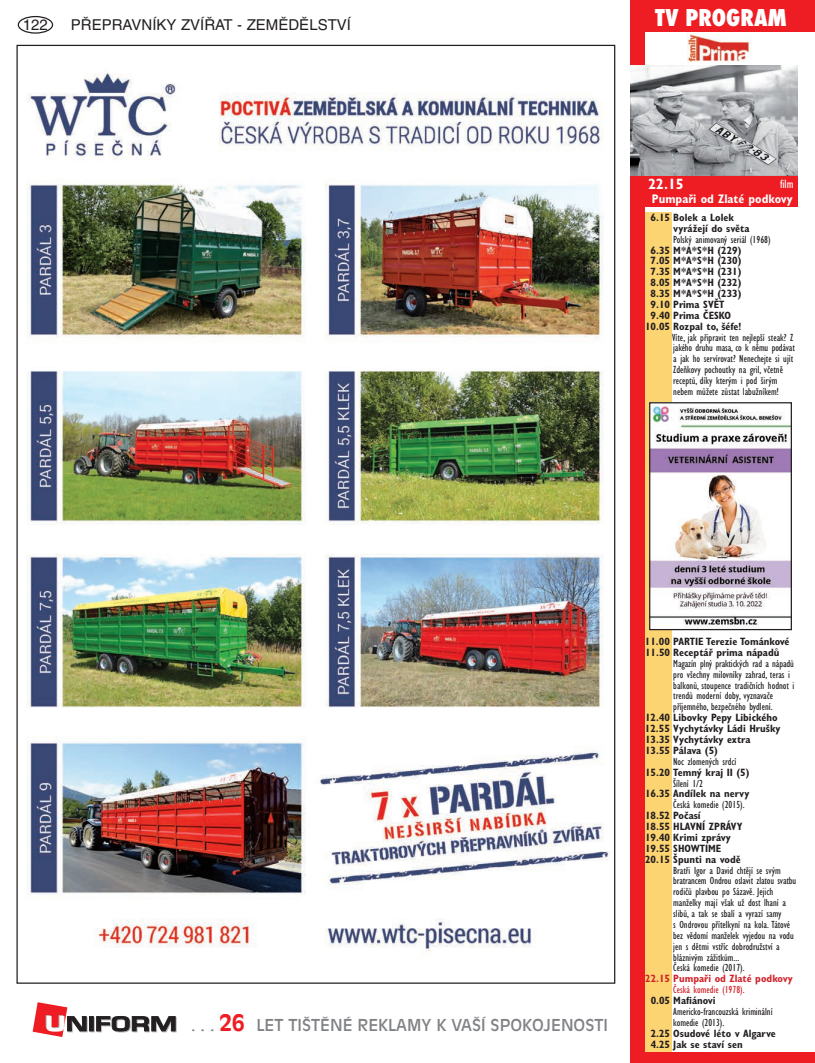
<style>
.page{position:relative;width:815px;height:1063px;background:#fff}
.page>*{position:absolute;margin:0;border:0;box-sizing:border-box;transform-origin:0 0}
.t1{font:800 condensed 22.5px "Futura";color:#fff}
.t2{font:16.25px "Antique Olive CE";color:#808285}
.t3{font:15px "Helvetica CE";color:#231f20}
.t4{font:700 condensed 15px "Gill Sans CE";color:#fff}
.t5{font:700 condensed 12.5px "Gill Sans CE";color:#fff}
.t6{font:condensed 12.5px "Gill Sans CE";color:#fff}
.t7{font:condensed 10.62px/10.9px "Gill Sans CE";color:#231f20}
.t8{font:700 condensed 10.62px/10.9px "Gill Sans CE";color:#231f20}
.t9{font:700 condensed 10.62px "Gill Sans CE";color:#d1232a}
.t10{font:condensed 10.62px "Gill Sans CE";color:#d1232a}
.s1{font-weight:700;font-size:22.5px;color:#ee1d23}
</style>
<div class="page">
<div style="left:18px;top:16px;width:35px;height:18px;border:1px solid #231f20;border-radius:50%"></div>
<svg style="left:90px;top:1017px;width:5px;height:15px"></svg>
<svg style="left:89px;top:1016px;width:5px;height:15px"></svg>
<svg style="left:96px;top:1016px;width:81px;height:16px"></svg>
<svg style="left:33px;top:1002px;width:55px;height:35px"></svg>
<div style="left:631px;top:0;width:184px;height:32px;background:#ee1d23"></div>
<div style="left:631px;top:175px;width:166px;height:32px;background:#ee1d23"></div>
<img style="left:687px;top:33px;width:63px;height:29px">
<div style="left:631px;top:0;width:14px;height:1063px;background:#ee1d23"></div>
<div style="left:631px;top:1052px;width:184px;height:11px;background:#ee1d23"></div>
<div style="left:645px;top:213px;width:26px;height:839px;background:#fdd472"></div>
<img style="left:631px;top:66px;width:166px;height:109px">
<img style="left:26px;top:72px;width:587px;height:885px">
<img style="left:651px;top:404px;width:139px;height:224px">
<div style="left:649px;top:402px;width:143px;height:228px;border:1px solid #231f20"></div>
<h3 class="t3" style="left:23px;top:16px;width:27px">122</h3>
<h3 class="t3" style="left:71px;top:16px;width:282px">PŘEPRAVNÍKY ZVÍŘAT - ZEMĚDĚLSTVÍ</h3>
<h1 class="t1" style="left:655px;top:2px;width:133px">TV PROGRAM</h1>
<h3 class="t4" style="left:648px;top:175px;width:37px">22.15</h3>
<p class="t5" style="left:652px;top:191px;width:142px">Pumpaři od Zlaté podkovy</p>
<p class="t6" style="left:780px;top:176px;width:15px">film</p>
<p class="t8" style="left:673px;top:212px;width:78px;text-indent:-23px">6.15 Bolek a Lolek vyrážejí do světa</p>
<p class="t7" style="left:673px;top:234px;width:99px">Polský animovaný seriál (1968)</p>
<p class="t8" style="left:651px;top:245px;width:92px">6.35 M*A*S*H (229)</p>
<p class="t8" style="left:651px;top:255px;width:92px">7.05 M*A*S*H (230)</p>
<p class="t8" style="left:651px;top:266px;width:92px">7.35 M*A*S*H (231)</p>
<p class="t8" style="left:651px;top:277px;width:92px">8.05 M*A*S*H (232)</p>
<p class="t8" style="left:651px;top:288px;width:92px">8.35 M*A*S*H (233)</p>
<p class="t8" style="left:651px;top:299px;width:75px">9.10 Prima SVĚT</p>
<p class="t8" style="left:651px;top:310px;width:82px">9.40 Prima ČESKO</p>
<p class="t8" style="left:645px;top:321px;width:98px">10.05 Rozpal to, šéfe!</p>
<p class="t7" style="left:672px;top:332px;width:124px">Víte, jak připravit ten nejlepší steak? Z jakého druhu masa, co k němu podávat a jak ho servírovat? Nenechejte si ujít Zdeňkovy pochoutky na gril, včetně receptů, díky kterým i pod širým nebem můžete zůstat labužníkem!</p>
<h2 class="t2" style="left:191px;top:1016px;width:418px">. . . <span class="s1">26</span> LET TIŠTĚNÉ REKLAMY K VAŠÍ SPOKOJENOSTI</h2>
<p class="t8" style="left:645px;top:636px;width:146px">11.00 PARTIE Terezie Tománkové<br>11.50 Receptář prima nápadů</p>
<p class="t7" style="left:673px;top:658px;width:123px">Magazín plný praktických rad a nápadů pro všechny milovníky zahrad, teras i balkonů, stoupence tradičních hodnot i trendů moderní doby, vyznavače příjemného, bezpečného bydlení.</p>
<p class="t8" style="left:645px;top:712px;width:137px">12.40 Libovky Pepy Libického<br>12.55 Vychytávky Ládi Hrušky<br>13.35 Vychytávky extra<br>13.55 Pálava (5)</p>
<p class="t7" style="left:673px;top:756px;width:65px">Noc zlomených srdcí</p>
<p class="t8" style="left:645px;top:767px;width:106px">15.20 Temný kraj II (5)</p>
<p class="t7" style="left:673px;top:778px;width:31px">Šílení 1/2</p>
<p class="t8" style="left:645px;top:788px;width:106px">16.35 Andílek na nervy</p>
<p class="t7" style="left:673px;top:799px;width:73px">Česká komedie (2015).</p>
<p class="t8" style="left:645px;top:810px;width:99px">18.52 Počasí<br>18.55 HLAVNÍ ZPRÁVY<br>19.40 Krimi zprávy<br>19.55 SHOWTIME<br>20.15 Špunti na vodě</p>
<p class="t7" style="left:673px;top:865px;width:125px">Bratři Igor a David chtějí se svým bratrancem Ondrou oslavit zlatou svatbu rodičů plavbou po Sázavě. Jejich manželky mají však už dost lhaní a slibů, a tak se sbalí a vyrazí samy<br>s Ondrovou přítelkyní na kola. Tátové bez vědomí manželek vyjedou na vodu jen s dětmi vstříc dobrodružství a bláznivým zážitkům...<br>Česká komedie (2017).</p>
<p class="t9" style="left:645px;top:972px;width:149px">22.15 Pumpaři od Zlaté podkovy</p>
<p class="t10" style="left:673px;top:983px;width:73px">Česká komedie (1978).</p>
<p class="t8" style="left:651px;top:995px;width:67px">0.05 Mafiánovi</p>
<p class="t7" style="left:673px;top:1006px;width:101px">Americko-francouzská kriminální komedie (2013).</p>
<p class="t8" style="left:651px;top:1028px;width:127px">2.25 Osudové léto v Algarve<br>4.25 Jak se staví sen</p>
</div>
